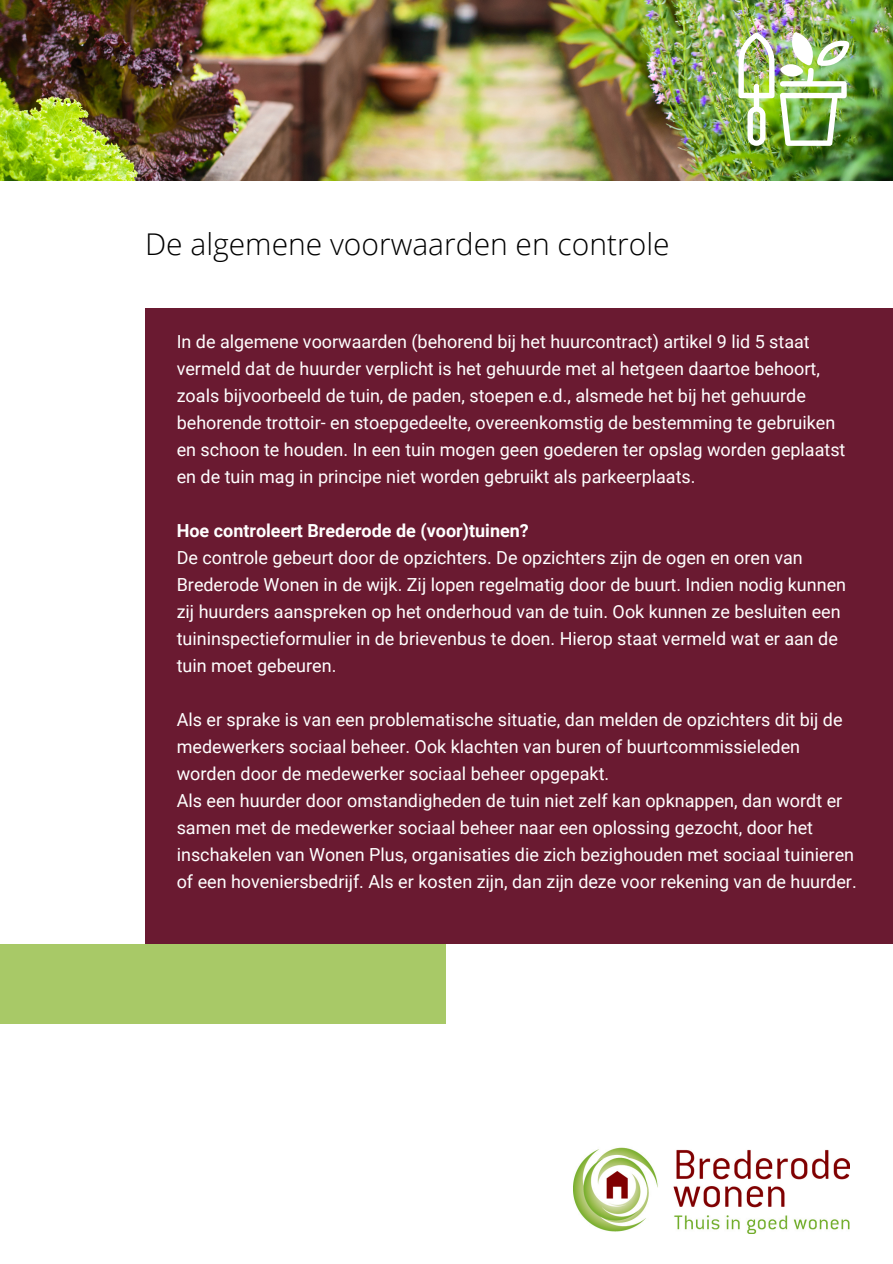
<style>
.page{position:relative;width:893px;height:1264px;background:#fff}
.page>*{position:absolute;margin:0;border:0;box-sizing:border-box;transform-origin:0 0}
.t1{font:300 30px "Open Sans";color:#000}
.t2{font:18px/27px "Roboto";color:#fff}
.t3{font:700 18px "Roboto";color:#fff}
</style>
<div class="page">
<img style="left:0;top:0;width:892px;height:181px">
<img style="left:573px;top:1147px;width:276px;height:86px">
<img style="left:738px;top:32px;width:111px;height:114px">
<div style="left:0;top:944px;width:445px;height:80px;background:#a8c967"></div>
<div style="left:145px;top:308px;width:747px;height:635px;background:#6a1a31"></div>
<h1 class="t1" style="left:145px;top:223px;width:526px">De algemene voorwaarden en controle</h1>
<p class="t2" style="left:177px;top:328px;width:670px">In de algemene voorwaarden (behorend bij het huurcontract) artikel 9 lid 5 staat vermeld dat de huurder verplicht is het gehuurde met al hetgeen daartoe behoort, zoals bijvoorbeeld de tuin, de paden, stoepen e.d., alsmede het bij het gehuurde behorende trottoir- en stoepgedeelte, overeenkomstig de bestemming te gebruiken en schoon te houden. In een tuin mogen geen goederen ter opslag worden geplaatst en de tuin mag in principe niet worden gebruikt als parkeerplaats.</p>
<p class="t3" style="left:177px;top:520px;width:353px">Hoe controleert Brederode de (voor)tuinen?</p>
<p class="t2" style="left:177px;top:544px;width:671px">De controle gebeurt door de opzichters. De opzichters zijn de ogen en oren van Brederode Wonen in de wijk. Zij lopen regelmatig door de buurt. Indien nodig kunnen zij huurders aanspreken op het onderhoud van de tuin. Ook kunnen ze besluiten een tuininspectieformulier in de brievenbus te doen. Hierop staat vermeld wat er aan de tuin moet gebeuren.</p>
<p class="t2" style="left:177px;top:706px;width:681px">Als er sprake is van een problematische situatie, dan melden de opzichters dit bij de medewerkers sociaal beheer. Ook klachten van buren of buurtcommissieleden worden door de medewerker sociaal beheer opgepakt.<br>Als een huurder door omstandigheden de tuin niet zelf kan opknappen, dan wordt er samen met de medewerker sociaal beheer naar een oplossing gezocht, door het inschakelen van Wonen Plus, organisaties die zich bezighouden met sociaal tuinieren of een hoveniersbedrijf. Als er kosten zijn, dan zijn deze voor rekening van de huurder.</p>
</div>
